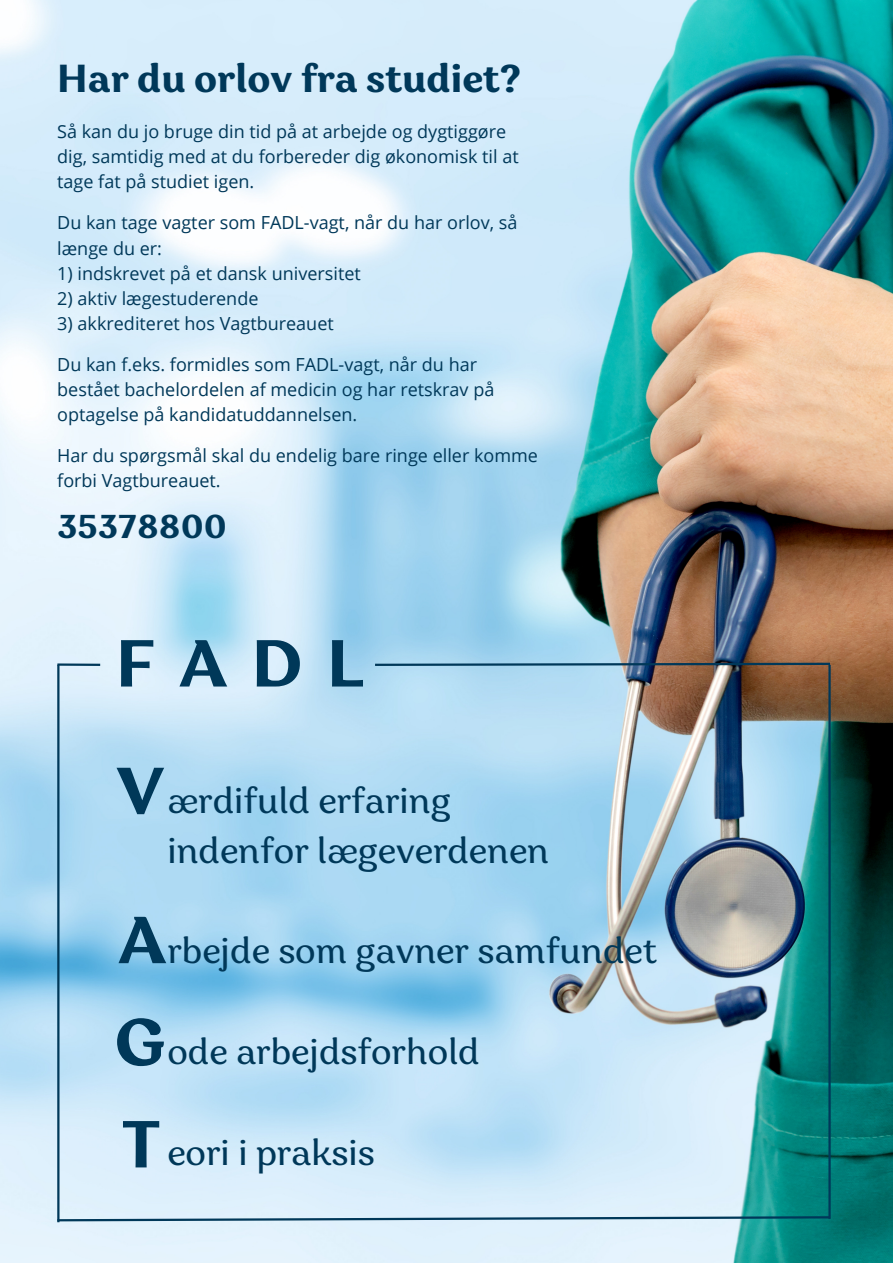
<style>
.page{position:relative;width:893px;height:1263px;background:#fff}
.page>*{position:absolute;margin:0;border:0;box-sizing:border-box;transform-origin:0 0}
.t1{font:700 66.3px/102.1px "Garbata";color:#003859;text-align:justify}
.t2{font:700 39px "Garbata";color:#003859}
.t3{font:36px/50.2px "Garbata";color:#003859}
.t4{font:700 33px "Garbata";color:#003859}
.t5{font:18px/25px "Open Sans";color:#003859}
</style>
<div class="page">
<img style="left:0;top:0;width:893px;height:1263px">
<svg style="left:373px;top:662px;width:459px;height:5px;background:#557384"></svg>
<svg style="left:55px;top:1215px;width:777px;height:7px;background:#87adbe"></svg>
<hr style="left:828px;top:665px;width:3px;height:554px;background:#003859">
<hr style="left:57px;top:665px;width:3px;height:557px;background:#003859">
<hr style="left:57px;top:663px;width:43px;height:3px;background:#003859">
<p class="t2" style="left:57px;top:50px;width:465px">Har du orlov fra studiet?</p>
<p class="t5" style="left:57px;top:119px;width:463px">Så kan du jo bruge din tid på at arbejde og dygtiggøre dig, samtidig med at du forbereder dig økonomisk til at tage fat på studiet igen.</p>
<p class="t5" style="left:57px;top:210px;width:462px">Du kan tage vagter som FADL-vagt, når du har orlov, så længe du er:</p>
<p class="t5" style="left:57px;top:260px;width:305px">1) indskrevet på et dansk universitet</p>
<p class="t5" style="left:57px;top:285px;width:203px">2) aktiv lægestuderende</p>
<p class="t5" style="left:57px;top:310px;width:278px">3) akkrediteret hos Vagtbureauet</p>
<p class="t5" style="left:57px;top:351px;width:439px">Du kan f.eks. formidles som FADL-vagt, når du har bestået bachelordelen af medicin og har retskrav på optagelse på kandidatuddannelsen.</p>
<p class="t5" style="left:57px;top:442px;width:482px">Har du spørgsmål skal du endelig bare ringe eller komme forbi Vagtbureauet.</p>
<p class="t4" style="left:57px;top:502px;width:171px">35378800</p>
<p class="t1" style="left:116px;top:610px;width:249px">FADL</p>
<p class="t1" style="left:117px;top:738px;width:48px">V</p>
<p class="t3" style="left:167px;top:773px;width:383px">ærdifuld erfaring indenfor lægeverdenen</p>
<p class="t1" style="left:115px;top:887px;width:53px">A G T</p>
<p class="t3" style="left:167px;top:924px;width:491px">rbejde som gavner samfundet</p>
<p class="t3" style="left:167px;top:1024px;width:314px">ode arbejdsforhold</p>
<p class="t3" style="left:167px;top:1125px;width:209px">eori i praksis</p>
</div>
